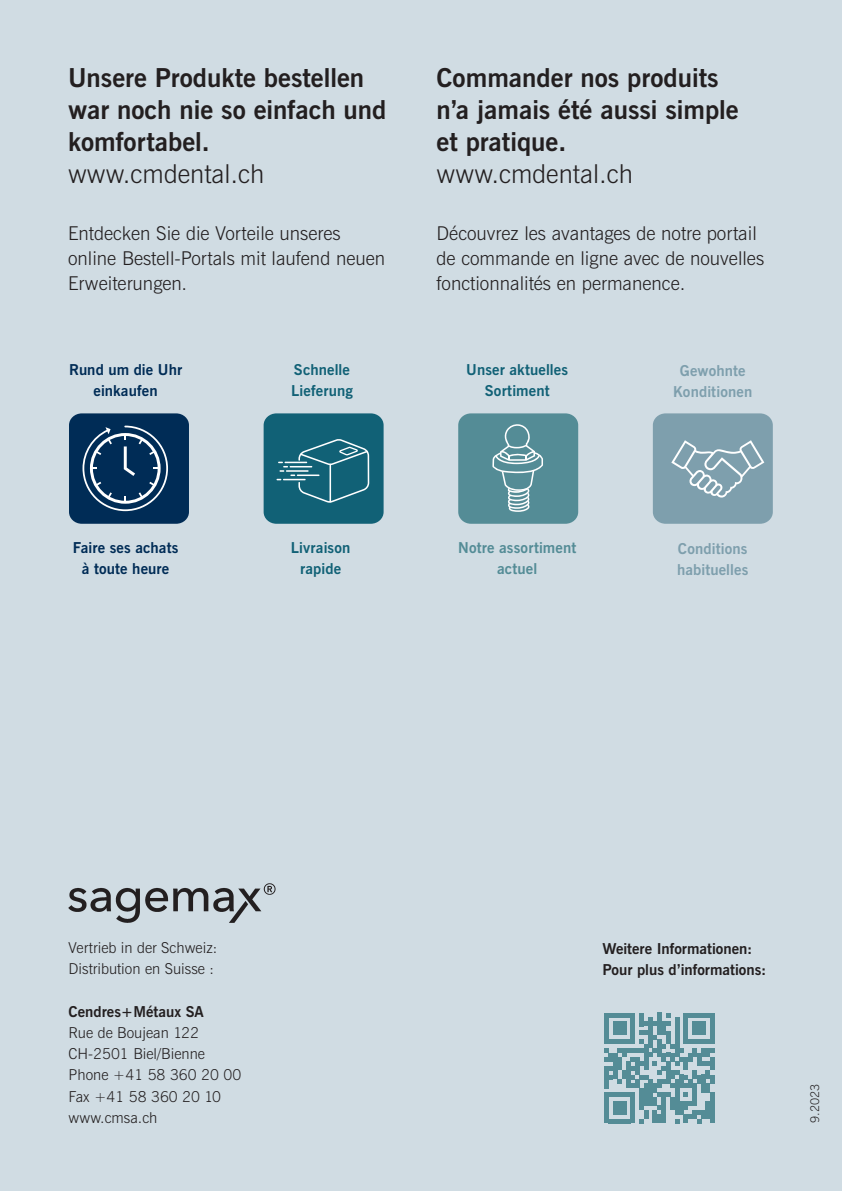
<style>
.page{position:relative;width:842px;height:1191px;background:#d0dce3}
.page>*{position:absolute;margin:0;border:0;box-sizing:border-box;transform-origin:0 0}
.t1{font:26px/32px "News Gothic Bd BT";color:#231f20}
.t2{font:26px "News Gothic Lt BT";color:#231f20}
.t3{font:19px/25px "News Gothic Lt BT";color:#231f20}
.t4{font:15px/21.2px "News Gothic Lt BT";color:#231f20}
.t5{font:15px/21.2px "News Gothic Bd BT";color:#231f20}
.t6{font:15px/21px "News Gothic Bd BT";letter-spacing:.01em;color:#116176;text-align:center}
.t7{font:15px/21px "News Gothic Bd BT";letter-spacing:.01em;color:#002c56;text-align:center}
.t8{font:15px/21px "News Gothic Bd BT";letter-spacing:.01em;color:#7e9fad;text-align:center}
.t9{font:15px/21px "News Gothic Bd BT";letter-spacing:.01em;color:#548c96;text-align:center}
.t10{font:12px "News Gothic Lt BT";color:#231f20}
</style>
<div class="page">
<svg style="left:604px;top:1013px;width:111px;height:110px"></svg>
<div style="left:710px;top:1061px;width:5px;height:9px;background:#548c96"></div>
<div style="left:710px;top:1074px;width:5px;height:9px;background:#548c96"></div>
<div style="left:710px;top:1092px;width:5px;height:9px;background:#548c96"></div>
<div style="left:710px;top:1101px;width:5px;height:13px;background:#548c96"></div>
<div style="left:710px;top:1114px;width:5px;height:9px;background:#548c96"></div>
<img style="left:68px;top:883px;width:208px;height:40px">
<div style="left:69px;top:413px;width:120px;height:111px;background:#002c56;border-radius:12px"></div>
<svg style="left:83px;top:425px;width:85px;height:86px"></svg>
<div style="left:458px;top:413px;width:120px;height:111px;background:#548c96;border-radius:12px"></div>
<svg style="left:492px;top:424px;width:51px;height:88px"></svg>
<div style="left:653px;top:413px;width:120px;height:111px;background:#7e9fad;border-radius:12px"></div>
<svg style="left:671px;top:440px;width:93px;height:57px"></svg>
<div style="left:264px;top:413px;width:120px;height:111px;background:#116176;border-radius:12px"></div>
<svg style="left:277px;top:439px;width:92px;height:64px"></svg>
<h1 class="t1" style="left:68px;top:62px;width:320px">Unsere Produkte bestellen war noch nie so einfach und komfortabel.</h1>
<h1 class="t2" style="left:68px;top:157px;width:198px">www.cmdental.ch</h1>
<p class="t3" style="left:68px;top:221px;width:319px">Entdecken Sie die Vorteile unseres online Bestell-Portals mit laufend neuen<br>Erweiterungen.</p>
<h1 class="t1" style="left:437px;top:62px;width:304px">Commander nos produits n’a jamais été aussi simple et pratique.</h1>
<h1 class="t2" style="left:437px;top:157px;width:198px">www.cmdental.ch</h1>
<p class="t3" style="left:437px;top:221px;width:329px">Découvrez les avantages de notre portail de commande en ligne avec de nouvelles fonctionnalités en permanence.</p>
<p class="t7" style="left:69px;top:359px;width:115px">Rund um die Uhr einkaufen</p>
<p class="t6" style="left:291px;top:359px;width:63px;text-align:left">Schnelle<br>Lieferung</p>
<p class="t6" style="left:466px;top:359px;width:103px">Unser aktuelles<br>Sortiment</p>
<p class="t8" style="left:673px;top:360px;width:81px">Gewohnte<br>Konditionen</p>
<p class="t7" style="left:73px;top:537px;width:107px">Faire ses achats à toute heure</p>
<p class="t6" style="left:291px;top:537px;width:61px">Livraison rapide</p>
<p class="t9" style="left:458px;top:537px;width:120px">Notre assortiment actuel</p>
<p class="t8" style="left:677px;top:538px;width:73px;text-align:left">Conditions habituelles</p>
<p class="t4" style="left:69px;top:937px;width:150px">Vertrieb in der Schweiz:<br>Distribution en Suisse :</p>
<p class="t5" style="left:69px;top:1001px;width:137px">Cendres+Métaux SA</p>
<p class="t4" style="left:69px;top:1022px;width:174px">Rue de Boujean 122<br>CH-2501 Biel/Bienne<br>Phone +41 58 360 20 00<br>Fax +41 58 360 20 10 www.cmsa.ch</p>
<p class="t5" style="left:602px;top:938px;width:165px">Weitere Informationen:<br>Pour plus d’informations:</p>
<p class="t10" style="left:807px;top:1123px;width:41px;rotate:-90deg">9.2023</p>
</div>
